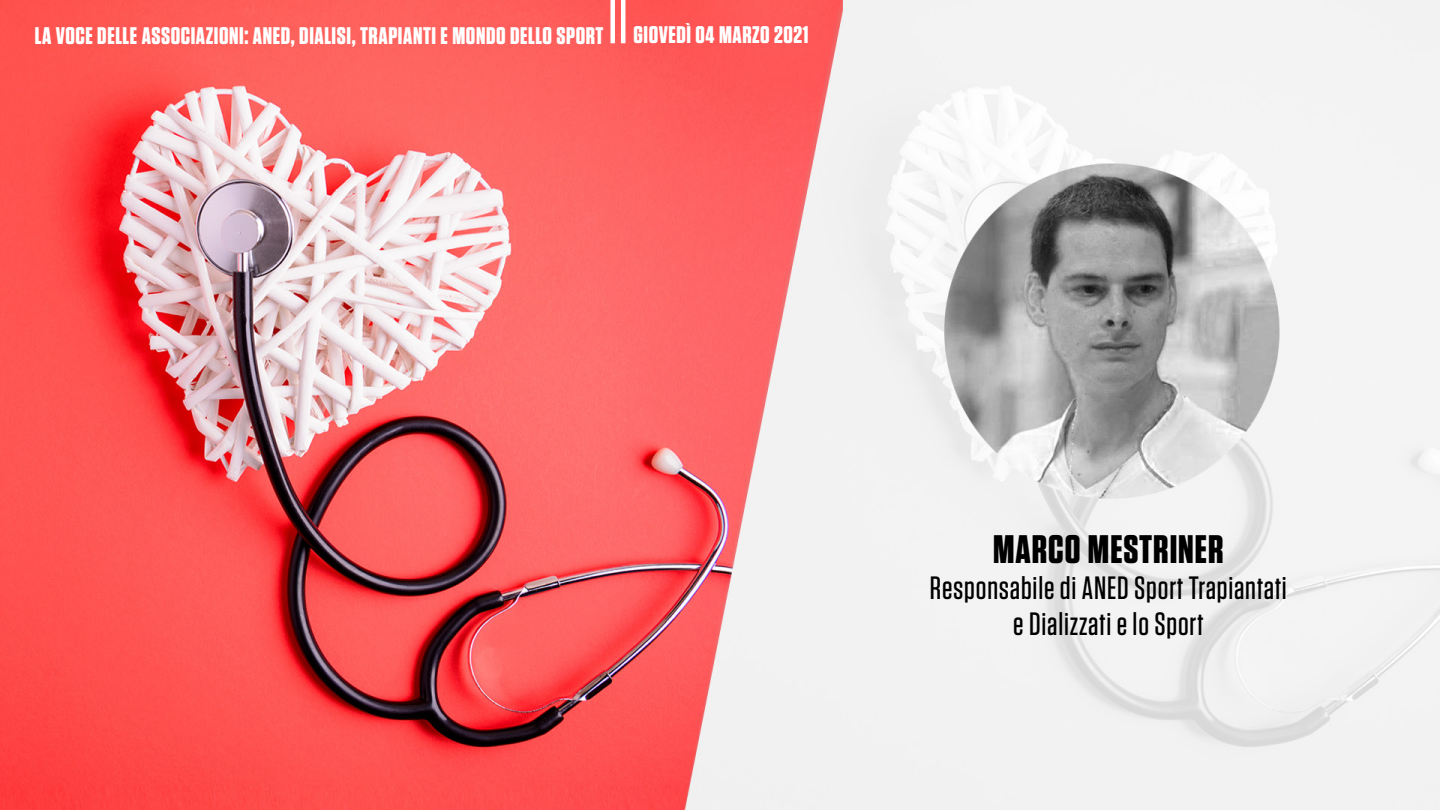
<style>
.page{position:relative;width:1440px;height:810px;background:#fff}
.page>*{position:absolute;margin:0;border:0;box-sizing:border-box;transform-origin:0 0}
.t1{font:700 39.75px "Tungsten";letter-spacing:.025em;color:#000}
.t2{font:500 32.25px "Tungsten";letter-spacing:.025em;color:#000}
.t3{font:700 24px "Tungsten";letter-spacing:.025em;color:#fff}
</style>
<div class="page">
<img style="left:0;top:0;width:1440px;height:810px">
<div style="left:610px;top:0;width:5px;height:43px;background:#fff"></div>
<hr style="left:621px;top:0;width:4px;height:43px;background:#fff">
<p class="t3" style="left:35px;top:22px;width:570px">LA VOCE DELLE ASSOCIAZIONI: ANED, DIALISI, TRAPIANTI E MONDO DELLO SPORT</p>
<p class="t3" style="left:633px;top:22px;width:177px">GIOVEDÌ 04 MARZO 2021</p>
<p class="t1" style="left:993px;top:528px;width:232px">MARCO MESTRINER</p>
<p class="t2" style="left:930px;top:571px;width:359px">Responsabile di ANED Sport Trapiantati</p>
<p class="t2" style="left:1013px;top:607px;width:192px">e Dializzati e lo Sport</p>
</div>
